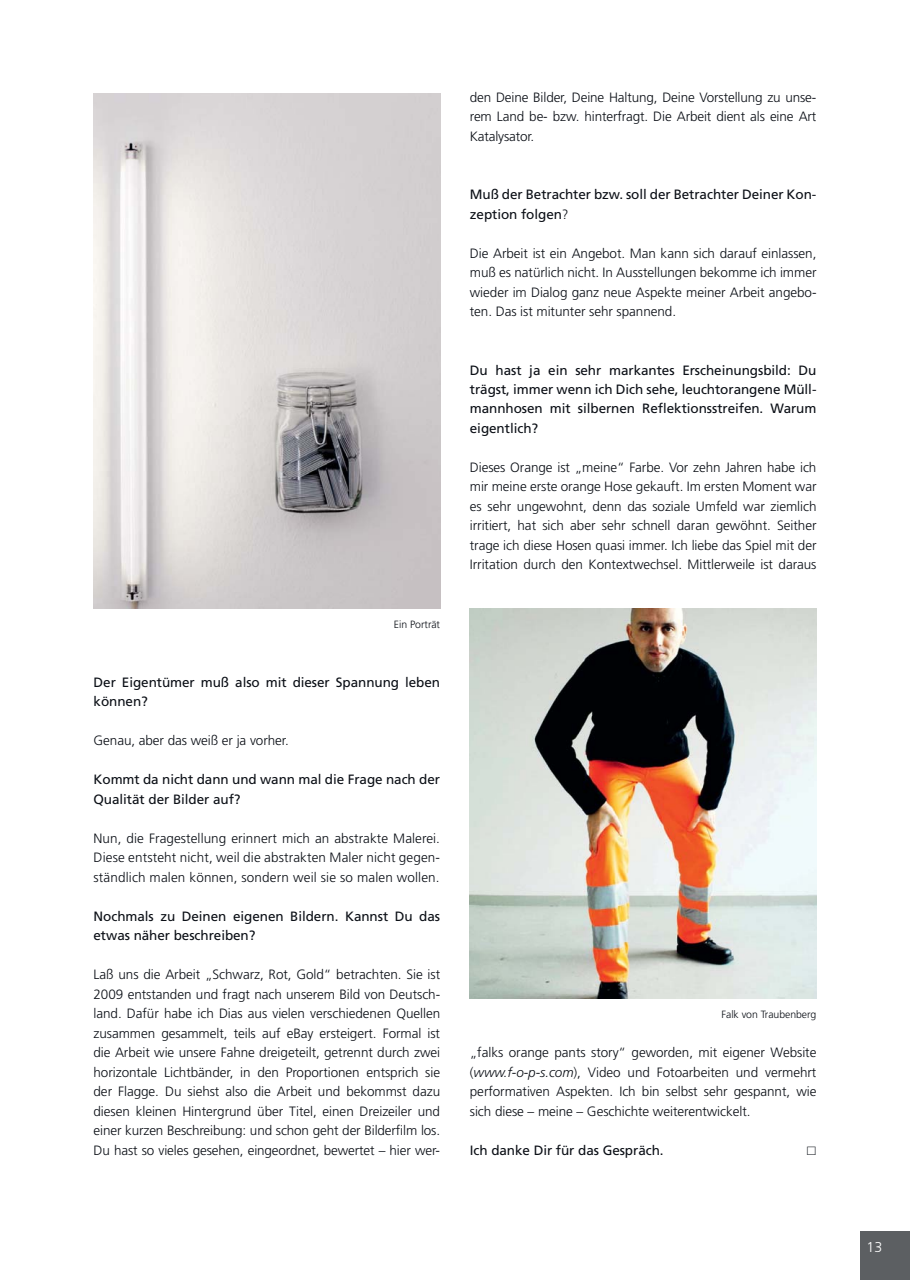
<style>
.page{position:relative;width:910px;height:1280px;background:#fff}
.page>*{position:absolute;margin:0;border:0;box-sizing:border-box;transform-origin:0 0}
.t1{font:300 14.25px "Frutiger LT Std";color:#fff}
.t2{font:300 13.5px/19.5px "Frutiger LT Std";letter-spacing:-.005em;color:#0b0f16;text-align:justify}
.t3{font:13.5px/19.5px "Frutiger LT Std";letter-spacing:-.005em;color:#0b0f16}
.t4{font:300 10.5px "Frutiger LT Std";letter-spacing:-.005em;color:#0b0f16}
.s1{font-weight:300}
.s2{font-style:italic}
</style>
<div class="page">
<div style="left:860px;top:1231px;width:49px;height:49px;background:#5c5f62"></div>
<img style="left:94px;top:94px;width:346px;height:515px">
<img style="left:470px;top:609px;width:346px;height:390px">
<p class="t4" style="left:394px;top:618px;width:48px">Ein Porträt</p>
<p class="t3" style="left:94px;top:672px;width:348px">Der Eigentümer muß also mit dieser Spannung leben können?</p>
<p class="t2" style="left:94px;top:731px;width:197px">Genau, aber das weiß er ja vorher.</p>
<p class="t3" style="left:94px;top:770px;width:348px">Kommt da nicht dann und wann mal die Frage nach der<br>Qualität der Bilder auf?</p>
<p class="t2" style="left:94px;top:828px;width:348px">Nun, die Fragestellung erinnert mich an abstrakte Malerei.<br>Diese entsteht nicht, weil die abstrakten Maler nicht gegen&shy;ständlich malen können, sondern weil sie so malen wollen.</p>
<p class="t3" style="left:94px;top:906px;width:348px">Nochmals zu Deinen eigenen Bildern. Kannst Du das etwas näher beschreiben?</p>
<p class="t2" style="left:94px;top:965px;width:348px">Laß uns die Arbeit „Schwarz, Rot, Gold“ betrachten. Sie ist 2009 entstanden und fragt nach unserem Bild von Deutsch&shy;land. Dafür habe ich Dias aus vielen verschiedenen Quellen zusammen gesammelt, teils auf eBay ersteigert. Formal ist die Arbeit wie unsere Fahne dreigeteilt, getrennt durch zwei horizontale Lichtbänder, in den Proportionen entsprich sie der Flagge. Du siehst also die Arbeit und bekommst dazu diesen kleinen Hintergrund über Titel, einen Dreizeiler und einer kurzen Beschreibung: und schon geht der Bilderfilm los.<br>Du hast so vieles gesehen, eingeordnet, bewertet – hier wer-</p>
<p class="t2" style="left:470px;top:87px;width:348px">den Deine Bilder, Deine Haltung, Deine Vorstellung zu unse&shy;rem Land be- bzw. hinterfragt. Die Arbeit dient als eine Art Katalysator.</p>
<p class="t3" style="left:470px;top:185px;width:348px">Muß der Betrachter bzw. soll der Betrachter Deiner Kon&shy;zeption folgen<span class="s1">?</span></p>
<p class="t2" style="left:470px;top:243px;width:348px">Die Arbeit ist ein Angebot. Man kann sich darauf einlassen, muß es natürlich nicht. In Ausstellungen bekomme ich immer wieder im Dialog ganz neue Aspekte meiner Arbeit angebo&shy;ten. Das ist mitunter sehr spannend.</p>
<p class="t3" style="left:470px;top:360px;width:348px;text-align:justify">Du hast ja ein sehr markantes Erscheinungsbild: Du trägst, immer wenn ich Dich sehe, leuchtorangene Müll&shy;mannhosen mit silbernen Reflektionsstreifen. Warum eigentlich?</p>
<p class="t2" style="left:470px;top:458px;width:348px">Dieses Orange ist „meine“ Farbe. Vor zehn Jahren habe ich mir meine erste orange Hose gekauft. Im ersten Moment war es sehr ungewohnt, denn das soziale Umfeld war ziemlich irritiert, hat sich aber sehr schnell daran gewöhnt. Seither trage ich diese Hosen quasi immer. Ich liebe das Spiel mit der Irritation durch den Kontextwechsel. Mittlerweile ist daraus</p>
<p class="t4" style="left:721px;top:1008px;width:96px">Falk von Traubenberg</p>
<p class="t2" style="left:470px;top:1043px;width:348px">„falks orange pants story“ geworden, mit eigener Website (<span class="s2">www.f-o-p-s.com</span>), Video und Fotoarbeiten und vermehrt performativen Aspekten. Ich bin selbst sehr gespannt, wie sich diese – meine – Geschichte weiterentwickelt.</p>
<p class="t3" style="left:470px;top:1140px;width:195px">Ich danke Dir für das Gespräch.</p>
<p class="t1" style="left:866px;top:1239px;width:17px">13</p>
</div>
